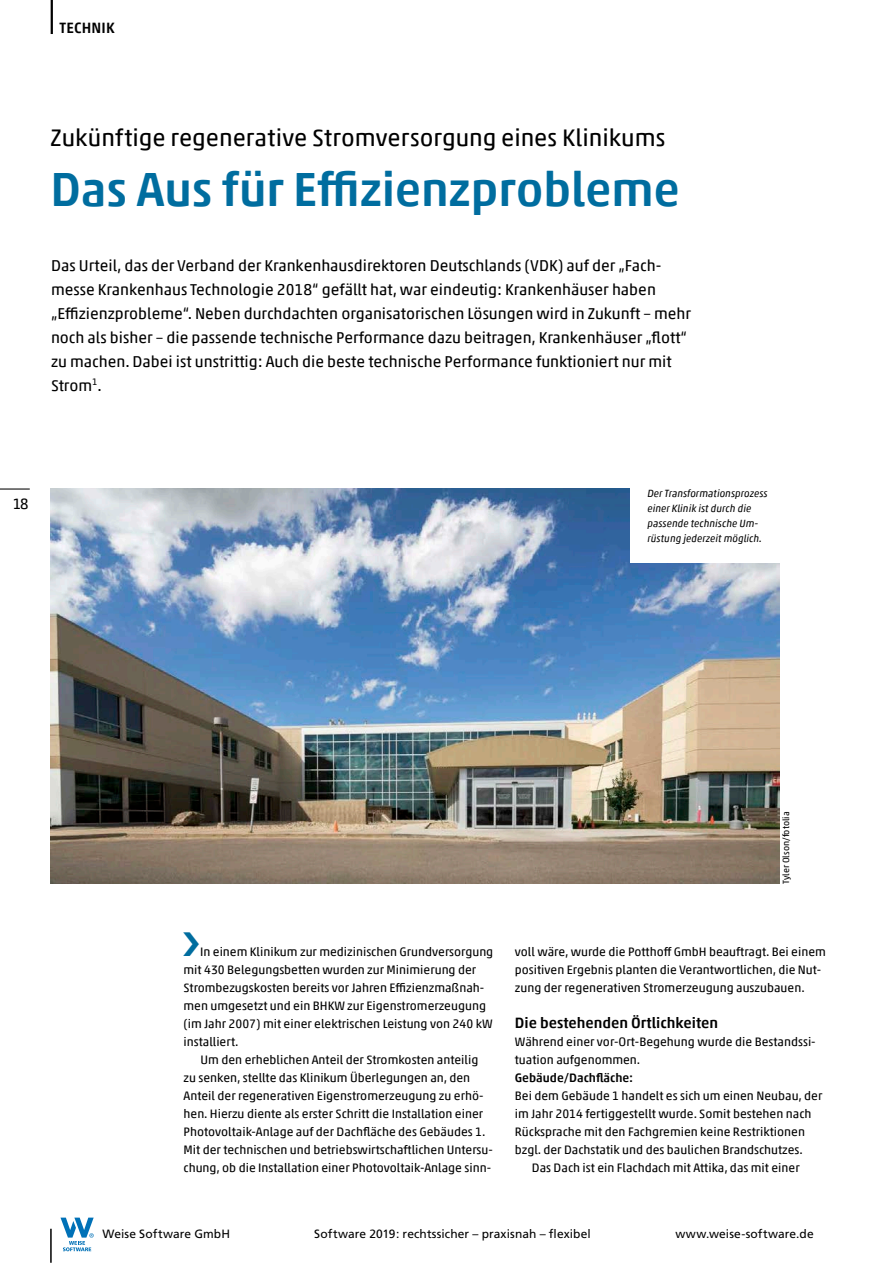
<style>
.page{position:relative;width:893px;height:1263px;background:#fff}
.page>*{position:absolute;margin:0;border:0;box-sizing:border-box;transform-origin:0 0}
.t1{font:500 48px "Akko Pro";letter-spacing:-.005em;color:#006d9f}
.t2{font:24px "Akko Pro";color:#000}
.t3{font:15.75px/24px "Akko Pro";color:#000}
.t4{font:500 15px "Akko Pro";color:#000}
.t5{font:15px "Akko Pro";color:#000}
.t6{font:12.3px/18px "Akko Pro";color:#000}
.t7{font:500 12.3px "Akko Pro";color:#000}
.t8{font:12px "Frutiger";letter-spacing:.005em;color:#000}
.t9{font:10.8px "Akko Pro";color:#000}
.t10{font:italic 10.5px/15px "Akko Pro";color:#000}
.t11{font:9px "Akko Pro";color:#000}
</style>
<div class="page">
<hr style="left:51px;top:0;width:2px;height:34px;background:#000">
<hr style="left:50px;top:1229px;width:2px;height:34px;background:#000">
<svg style="left:61px;top:1217px;width:33px;height:34px"></svg>
<hr style="left:0;top:488px;width:30px;height:2px;background:#000">
<img style="left:51px;top:489px;width:729px;height:394px">
<div style="left:630px;top:472px;width:150px;height:91px;background:#fff"></div>
<p class="t4" style="left:60px;top:18px;width:57px">TECHNIK</p>
<p class="t2" style="left:51px;top:122px;width:616px">Zukünftige regenerative Stromversorgung eines Klinikums</p>
<p class="t1" style="left:51px;top:159px;width:631px">Das Aus für Effizienzprobleme</p>
<p class="t3" style="left:51px;top:253px;width:641px">Das Urteil, das der Verband der Krankenhausdirektoren Deutschlands (VDK) auf der „Fach&shy;messe Krankenhaus Technologie 2018“ gefällt hat, war eindeutig: Krankenhäuser haben „Effizienzprobleme“. Neben durchdachten organisatorischen Lösungen wird in Zukunft – mehr noch als bisher – die passende technische Performance dazu beitragen, Krankenhäuser „flott“ zu machen. Dabei ist unstrittig: Auch die beste technische Performance funktioniert nur mit Strom<sup>1</sup>.</p>
<p class="t5" style="left:13px;top:494px;width:17px">18</p>
<p class="t10" style="left:647px;top:486px;width:122px">Der Transformationsprozess einer Klinik ist durch die passende technische Um&shy;rüstung jederzeit möglich.</p>
<p class="t11" style="left:780px;top:884px;width:74px;rotate:-90deg">Tyler Olson/fotolia</p>
<p class="t6" style="left:200px;top:942px;width:295px">In einem Klinikum zur medizinischen Grundversorgung</p>
<p class="t6" style="left:184px;top:960px;width:294px">mit 430 Belegungsbetten wurden zur Minimierung der</p>
<p class="t6" style="left:184px;top:978px;width:302px">Strombezugskosten bereits vor Jahren Effizienzmaßnah-</p>
<p class="t6" style="left:184px;top:996px;width:304px">men umgesetzt und ein BHKW zur Eigenstromerzeugung</p>
<p class="t6" style="left:184px;top:1014px;width:311px">(im Jahr 2007) mit einer elektrischen Leistung von 240 kW</p>
<p class="t6" style="left:184px;top:1032px;width:56px">installiert.</p>
<p class="t6" style="left:201px;top:1050px;width:279px">Um den erheblichen Anteil der Stromkosten anteilig</p>
<p class="t6" style="left:184px;top:1068px;width:288px">zu senken, stellte das Klinikum Überlegungen an, den</p>
<p class="t6" style="left:184px;top:1086px;width:301px">Anteil der regenerativen Eigenstromerzeugung zu erhö-</p>
<p class="t6" style="left:184px;top:1104px;width:301px">hen. Hierzu diente als erster Schritt die Installation einer</p>
<p class="t6" style="left:184px;top:1122px;width:303px">Photovoltaik-Anlage auf der Dachfläche des Gebäudes 1.</p>
<p class="t6" style="left:184px;top:1140px;width:311px">Mit der technischen und betriebswirtschaftlichen Untersu-</p>
<p class="t6" style="left:184px;top:1158px;width:309px">chung, ob die Installation einer Photovoltaik-Anlage sinn-</p>
<p class="t6" style="left:515px;top:942px;width:313px">voll wäre, wurde die Potthoff GmbH beauftragt. Bei einem positiven Ergebnis planten die Verantwortlichen, die Nut&shy;zung der regenerativen Stromerzeugung auszubauen.</p>
<p class="t4" style="left:515px;top:1013px;width:205px">Die bestehenden Örtlichkeiten</p>
<p class="t6" style="left:515px;top:1032px;width:302px">Während einer vor-Ort-Begehung wurde die Bestandssi-</p>
<p class="t6" style="left:515px;top:1050px;width:127px">tuation aufgenommen.</p>
<p class="t7" style="left:515px;top:1070px;width:120px">Gebäude/Dachfläche:</p>
<p class="t6" style="left:515px;top:1086px;width:309px">Bei dem Gebäude 1 handelt es sich um einen Neubau, der</p>
<p class="t6" style="left:515px;top:1104px;width:298px">im Jahr 2014 fertiggestellt wurde. Somit bestehen nach</p>
<p class="t6" style="left:515px;top:1122px;width:292px">Rücksprache mit den Fachgremien keine Restriktionen</p>
<p class="t6" style="left:515px;top:1140px;width:290px">bzgl. der Dachstatik und des baulichen Brandschutzes.</p>
<p class="t6" style="left:532px;top:1158px;width:269px">Das Dach ist ein Flachdach mit Attika, das mit einer</p>
<p class="t8" style="left:102px;top:1226px;width:129px">Weise Software GmbH</p>
<p class="t8" style="left:314px;top:1226px;width:278px">Software 2019: rechtssicher – praxisnah – flexibel</p>
<p class="t8" style="left:675px;top:1226px;width:140px">www.weise-software.de</p>
<p class="t9" style="left:56px;top:1226px;width:167px">www.deutsches-ingenieurblatt.de</p>
</div>
